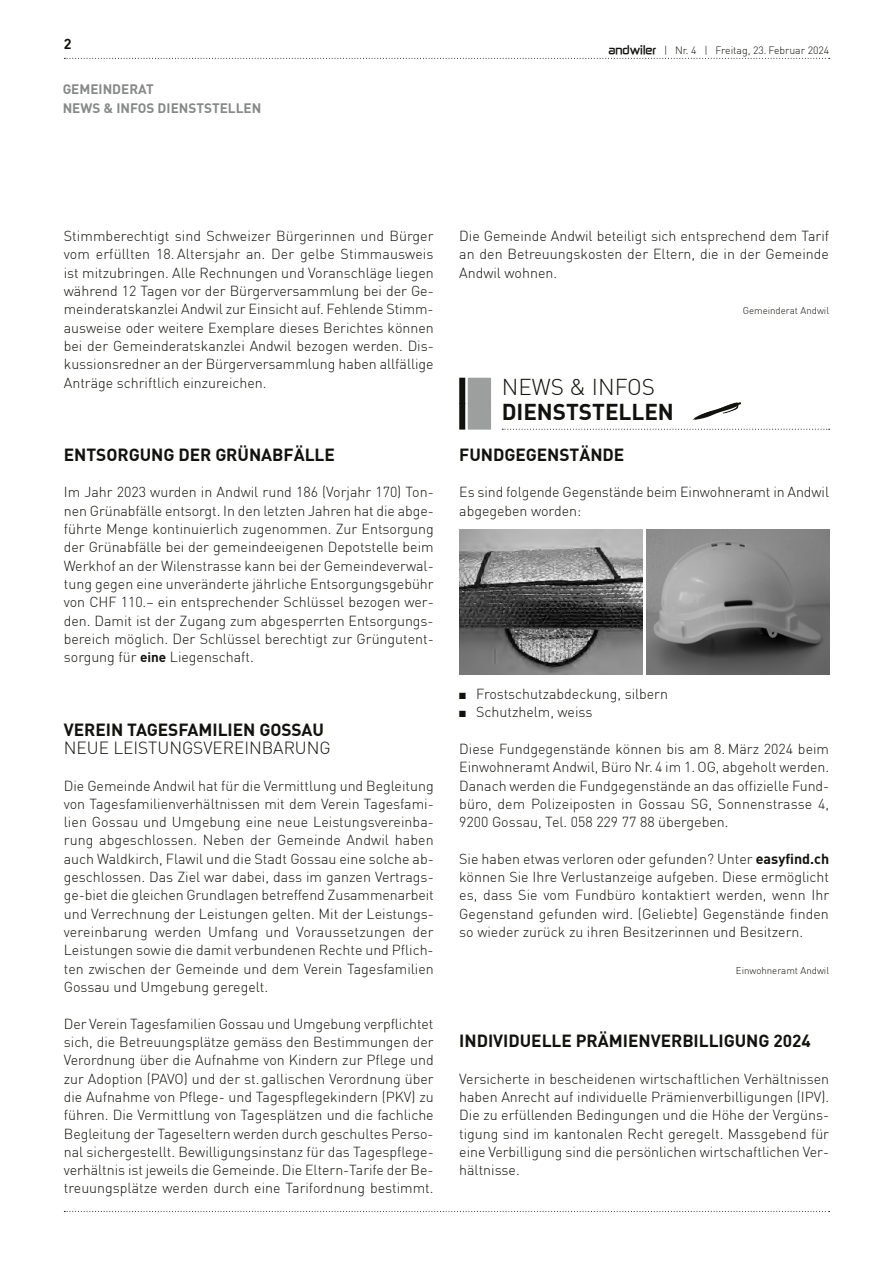
<style>
.page{position:relative;width:893px;height:1263px;background:#fff}
.page>*{position:absolute;margin:0;border:0;box-sizing:border-box;transform-origin:0 0}
.t1{font:700 22.5px "DIN";color:#12120d}
.t2{font:300 22.5px "DIN";color:#12120d}
.t3{font:700 17.25px "DIN";color:#12120d}
.t4{font:300 17.25px "DIN";color:#12120d}
.t5{font:300 14.25px/18.3px "DIN";color:#12120d;text-align:justify}
.t6{font:700 14.25px "DIN";color:#12120d}
.t7{font:700 13.5px/18.3px "DIN";color:#878988}
.t8{font:300 10.5px "DIN";color:#12120d}
.t9{font:300 9.75px "DIN";color:#12120d}
.s1{font-family:"Zekton";font-weight:700}
.s2{font-weight:700;font-size:13.5px}
.s3{font-weight:700}
</style>
<div class="page">
<svg style="left:64px;top:58px;width:766px;height:1px"></svg>
<svg style="left:64px;top:1211px;width:766px;height:1px"></svg>
<div style="left:459px;top:378px;width:6px;height:26px;background:#12120d"></div>
<div style="left:468px;top:378px;width:23px;height:26px;background:#9d9e9e"></div>
<div style="left:459px;top:403px;width:6px;height:27px;background:#12120d"></div>
<div style="left:468px;top:403px;width:23px;height:27px;background:#9d9e9e"></div>
<svg style="left:502px;top:429px;width:328px;height:1px"></svg>
<svg style="left:692px;top:402px;width:49px;height:18px"></svg>
<img style="left:459px;top:530px;width:183px;height:144px">
<img style="left:646px;top:530px;width:183px;height:144px">
<p class="t6" style="left:64px;top:35px;width:9px">2</p>
<p class="t7" style="left:63px;top:80px;width:200px">GEMEINDERAT<br>NEWS &amp; INFOS DIENSTSTELLEN</p>
<p class="t8" style="left:608px;top:44px;width:222px"><span class="s1">andwiler</span> | Nr. 4 | Freitag, 23. Februar 2024</p>
<p class="t5" style="left:64px;top:227px;width:371px">Stimmberechtigt sind Schweizer Bürgerinnen und Bürger vom erfüllten 18. Altersjahr an. Der gelbe Stimmausweis ist mitzubringen. Alle Rechnungen und Voranschläge liegen während 12 Tagen vor der Bürgerversammlung bei der Ge&shy;meinderatskanzlei Andwil zur Einsicht auf. Fehlende Stimm&shy;ausweise oder weitere Exemplare dieses Berichtes können bei der Gemeinderatskanzlei Andwil bezogen werden. Dis&shy;kussionsredner an der Bürgerversammlung haben allfällige Anträge schriftlich einzureichen.</p>
<p class="t3" style="left:64px;top:443px;width:272px">ENTSORGUNG DER GRÜNABFÄLLE</p>
<p class="t5" style="left:64px;top:483px;width:371px">Im Jahr 2023 wurden in Andwil rund 186 (Vorjahr 170) Ton&shy;nen Grünabfälle entsorgt. In den letzten Jahren hat die abge&shy;führte Menge kontinuierlich zugenommen. Zur Entsorgung der Grünabfälle bei der gemeindeeigenen Depotstelle beim Werkhof an der Wilenstrasse kann bei der Gemeindeverwal&shy;tung gegen eine unveränderte jährliche Entsorgungsgebühr von CHF 110.– ein entsprechender Schlüssel bezogen wer&shy;den. Damit ist der Zugang zum abgesperrten Entsorgungs&shy;bereich möglich. Der Schlüssel berechtigt zur Grüngutent&shy;sorgung für <span class="s2">eine</span> Liegenschaft.</p>
<p class="t3" style="left:64px;top:718px;width:262px">VEREIN TAGESFAMILIEN GOSSAU</p>
<p class="t4" style="left:64px;top:737px;width:268px">NEUE LEISTUNGSVEREINBARUNG</p>
<p class="t5" style="left:64px;top:776px;width:372px">Die Gemeinde Andwil hat für die Vermittlung und Begleitung von Tagesfamilienverhältnissen mit dem Verein Tagesfami&shy;lien Gossau und Umgebung eine neue Leistungsvereinba&shy;rung abgeschlossen. Neben der Gemeinde Andwil haben auch Waldkirch, Flawil und die Stadt Gossau eine solche ab&shy;geschlossen. Das Ziel war dabei, dass im ganzen Vertrags&shy;ge-biet die gleichen Grundlagen betreffend Zusammenarbeit und Verrechnung der Leistungen gelten. Mit der Leistungs&shy;vereinbarung werden Umfang und Voraussetzungen der Leistungen sowie die damit verbundenen Rechte und Pflich&shy;ten zwischen der Gemeinde und dem Verein Tagesfamilien Gossau und Umgebung geregelt.</p>
<p class="t5" style="left:64px;top:1014px;width:371px">Der Verein Tagesfamilien Gossau und Umgebung verpflichtet sich, die Betreuungsplätze gemäss den Bestimmungen der Verordnung über die Aufnahme von Kindern zur Pflege und zur Adoption (PAVO) und der st.gallischen Verordnung über die Aufnahme von Pflege- und Tagespflegekindern (PKV) zu führen. Die Vermittlung von Tagesplätzen und die fachliche Begleitung der Tageseltern werden durch geschultes Perso&shy;nal sichergestellt. Bewilligungsinstanz für das Tagespflege&shy;verhältnis ist jeweils die Gemeinde. Die Eltern-Tarife der Be&shy;treuungsplätze werden durch eine Tarifordnung bestimmt.</p>
<p class="t5" style="left:459px;top:227px;width:371px">Die Gemeinde Andwil beteiligt sich entsprechend dem Tarif an den Betreuungskosten der Eltern, die in der Gemeinde Andwil wohnen.</p>
<p class="t9" style="left:743px;top:305px;width:88px">Gemeinderat Andwil</p>
<h1 class="t2" style="left:502px;top:373px;width:155px">NEWS &amp; INFOS</h1>
<h1 class="t1" style="left:502px;top:397px;width:174px">DIENSTSTELLEN</h1>
<p class="t3" style="left:459px;top:443px;width:167px">FUNDGEGENSTÄNDE</p>
<p class="t5" style="left:459px;top:483px;width:371px">Es sind folgende Gegenstände beim Einwohneramt in Andwil abgegeben worden:</p>
<p class="t5" style="left:459px;top:684px;width:210px">■ Frostschutzabdeckung, silbern</p>
<p class="t5" style="left:459px;top:703px;width:135px">■ Schutzhelm, weiss</p>
<p class="t5" style="left:459px;top:739px;width:372px">Diese Fundgegenstände können bis am 8. März 2024 beim Einwohneramt Andwil, Büro Nr. 4 im 1. OG, abgeholt werden.<br>Danach werden die Fundgegenstände an das offizielle Fund&shy;büro, dem Polizeiposten in Gossau SG, Sonnenstrasse 4, 9200 Gossau, Tel. 058 229 77 88 übergeben.</p>
<p class="t5" style="left:459px;top:849px;width:371px">Sie haben etwas verloren oder gefunden? Unter <span class="s3">easyfind.ch </span>können Sie Ihre Verlustanzeige aufgeben. Diese ermöglicht es, dass Sie vom Fundbüro kontaktiert werden, wenn Ihr Gegenstand gefunden wird. (Geliebte) Gegenstände finden so wieder zurück zu ihren Besitzerinnen und Besitzern.</p>
<p class="t9" style="left:736px;top:964px;width:95px">Einwohneramt Andwil</p>
<p class="t3" style="left:459px;top:1029px;width:353px">INDIVIDUELLE PRÄMIENVERBILLIGUNG 2024</p>
<p class="t5" style="left:459px;top:1069px;width:371px">Versicherte in bescheidenen wirtschaftlichen Verhältnissen haben Anrecht auf individuelle Prämienverbilligungen (IPV).<br>Die zu erfüllenden Bedingungen und die Höhe der Vergüns&shy;tigung sind im kantonalen Recht geregelt. Massgebend für eine Verbilligung sind die persönlichen wirtschaftlichen Ver&shy;hältnisse.</p>
</div>
